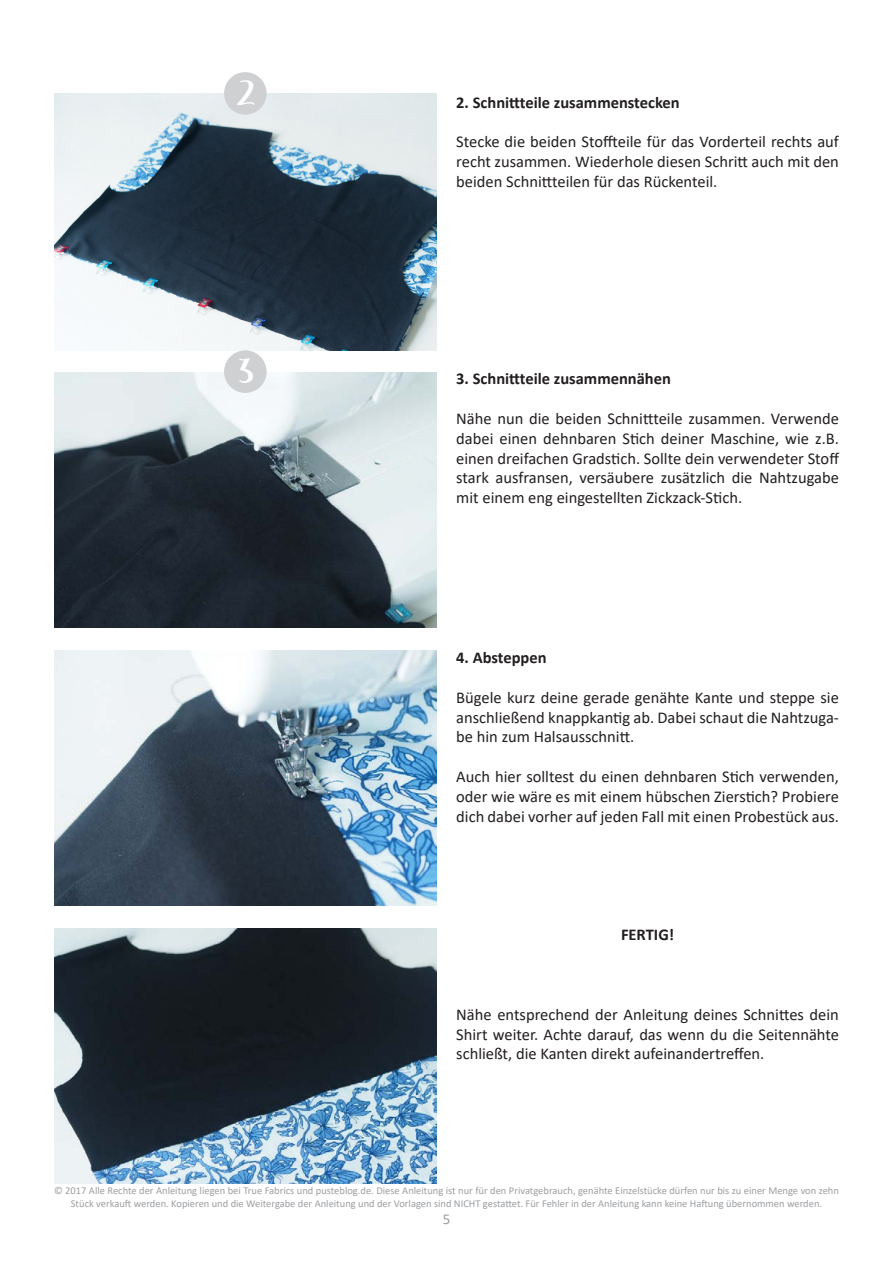
<style>
.page{position:relative;width:893px;height:1263px;background:#fff}
.page>*{position:absolute;margin:0;border:0;box-sizing:border-box;transform-origin:0 0}
.t1{font:33px "Autumnin November";color:#fff}
.t2{font:16.5px/19.8px "Calibri";color:#231f20;text-align:justify}
.t3{font:700 16.5px "Calibri";color:#231f20}
.t4{font:15px "Calibri";color:#9d9fa2}
.t5{font:10.5px/12.6px "Calibri";color:#9d9fa2;text-align:center}
</style>
<div class="page">
<img style="left:54px;top:928px;width:383px;height:255px">
<img style="left:54px;top:93px;width:383px;height:257px">
<img style="left:54px;top:372px;width:383px;height:255px">
<img style="left:54px;top:651px;width:383px;height:255px">
<div style="left:225px;top:73px;width:41px;height:41px;background:#ced0d1;border-radius:50%"></div>
<div style="left:224px;top:72px;width:43px;height:43px;border:2px solid #ced0d1;border-radius:50%"></div>
<div style="left:225px;top:351px;width:41px;height:41px;background:#ced0d1;border-radius:50%"></div>
<div style="left:224px;top:350px;width:43px;height:43px;border:2px solid #ced0d1;border-radius:50%"></div>
<p class="t1" style="left:237px;top:74px;width:21px">2</p>
<p class="t1" style="left:238px;top:352px;width:18px">3</p>
<p class="t3" style="left:456px;top:90px;width:225px">2. Schnittteile zusammenstecken</p>
<p class="t2" style="left:456px;top:131px;width:384px">Stecke die beiden Stoffteile für das Vorderteil rechts auf recht zusammen. Wiederhole diesen Schritt auch mit den beiden Schnittteilen für das Rückenteil.</p>
<p class="t3" style="left:456px;top:367px;width:216px">3. Schnittteile zusammennähen</p>
<p class="t2" style="left:456px;top:408px;width:384px">Nähe nun die beiden Schnittteile zusammen. Verwende dabei einen dehnbaren Stich deiner Maschine, wie z.B. einen dreifachen Gradstich. Sollte dein verwendeter Stoff stark ausfransen, versäubere zusätzlich die Nahtzugabe mit einem eng eingestellten Zickzack-Stich.</p>
<p class="t3" style="left:456px;top:646px;width:92px">4. Absteppen</p>
<p class="t2" style="left:456px;top:687px;width:384px">Bügele kurz deine gerade genähte Kante und steppe sie anschließend knappkantig ab. Dabei schaut die Nahtzuga&shy;be hin zum Halsausschnitt.</p>
<p class="t2" style="left:456px;top:766px;width:384px">Auch hier solltest du einen dehnbaren Stich verwenden, oder wie wäre es mit einem hübschen Zierstich? Probiere dich dabei vorher auf jeden Fall mit einen Probestück aus.</p>
<p class="t3" style="left:621px;top:923px;width:55px">FERTIG!</p>
<p class="t2" style="left:456px;top:1004px;width:384px">Nähe entsprechend der Anleitung deines Schnittes dein Shirt weiter. Achte darauf, das wenn du die Seitennähte schließt, die Kanten direkt aufeinandertreffen.</p>
<p class="t5" style="left:54px;top:1184px;width:786px">© 2017 Alle Rechte der Anleitung liegen bei True Fabrics und pusteblog.de. Diese Anleitung ist nur für den Privatgebrauch, genähte Einzelstücke dürfen nur bis zu einer Menge von zehn<br>Stück verkauft werden. Kopieren und die Weitergabe der Anleitung und der Vorlagen sind NICHT gestattet. Für Fehler in der Anleitung kann keine Haftung übernommen werden.</p>
<p class="t4" style="left:443px;top:1209px;width:9px">5</p>
</div>
